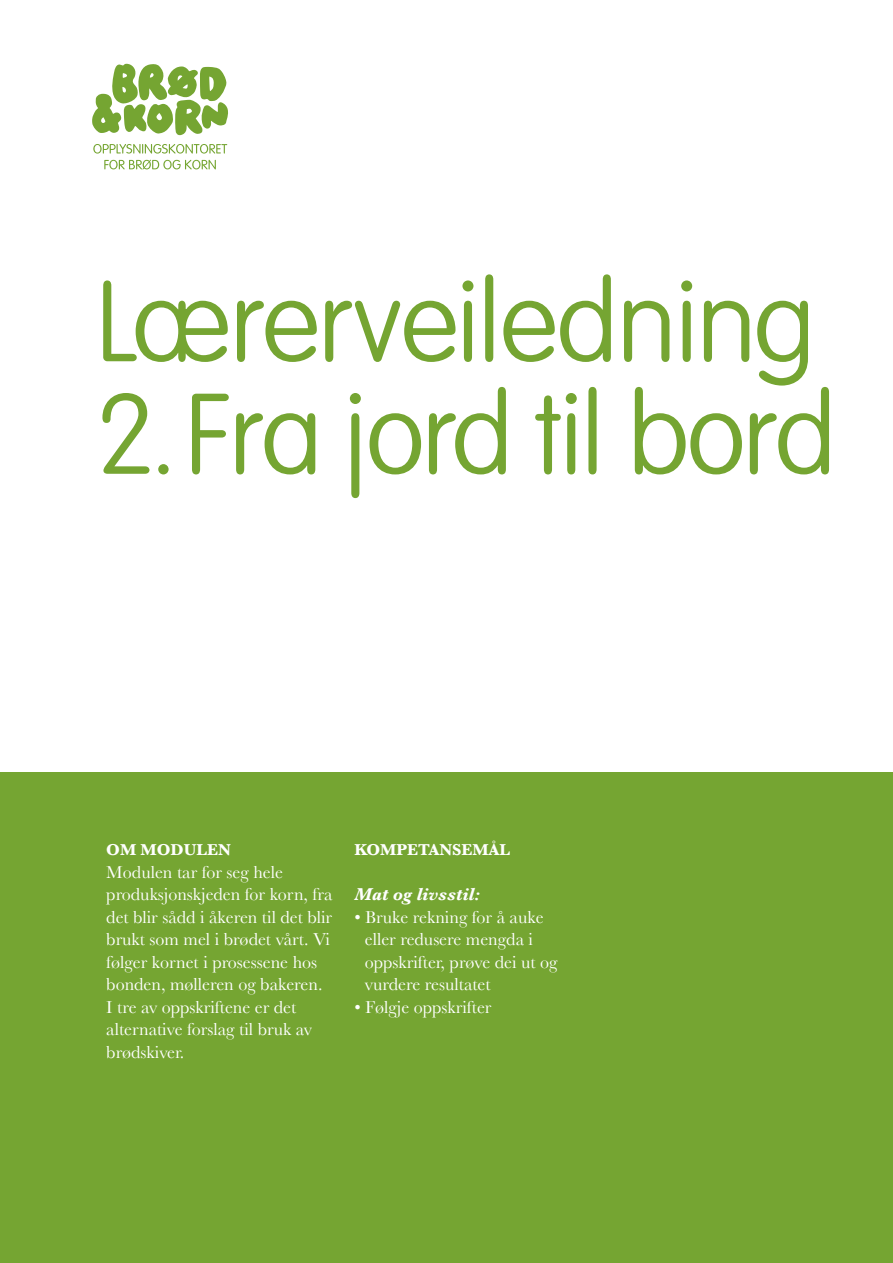
<style>
.page{position:relative;width:893px;height:1263px;background:#fff}
.page>*{position:absolute;margin:0;border:0;box-sizing:border-box;transform-origin:0 0}
.t1{font:100 112.5px "VAG Rounded";letter-spacing:-.015em;color:#75a532}
.t2{font:18px/22.5px "Baskerville";color:#fff}
.t3{font:italic 700 18px "Baskerville";color:#fff}
.t4{font:700 16.5px "Baskerville";color:#fff}
</style>
<div class="page">
<svg style="left:92px;top:63px;width:136px;height:72px"></svg>
<svg style="left:93px;top:144px;width:134px;height:10px"></svg>
<svg style="left:104px;top:160px;width:112px;height:10px"></svg>
<div style="left:0;top:772px;width:893px;height:491px;background:#75a532"></div>
<h1 class="t1" style="left:96px;top:257px;width:721px">Lærerveiledning</h1>
<h1 class="t1" style="left:96px;top:370px;width:742px">2. Fra jord til bord</h1>
<p class="t4" style="left:106px;top:840px;width:126px">OM MODULEN</p>
<p class="t2" style="left:106px;top:860px;width:228px">Modulen tar for seg hele produksjonskjeden for korn, fra det blir sådd i åkeren til det blir brukt som mel i brødet vårt. Vi følger kornet i prosessene hos bonden, mølleren og bakeren.<br>I tre av oppskriftene er det alternative forslag til bruk av brødskiver.</p>
<p class="t4" style="left:354px;top:840px;width:157px">KOMPETANSEMÅL</p>
<p class="t3" style="left:354px;top:884px;width:128px">Mat og livsstil:</p>
<p class="t2" style="left:365px;top:905px;width:194px;text-indent:-10px">• Bruke rekning for å auke eller redusere mengda i oppskrifter, prøve dei ut og vurdere resultatet</p>
<p class="t2" style="left:354px;top:995px;width:139px">• Følgje oppskrifter</p>
</div>
